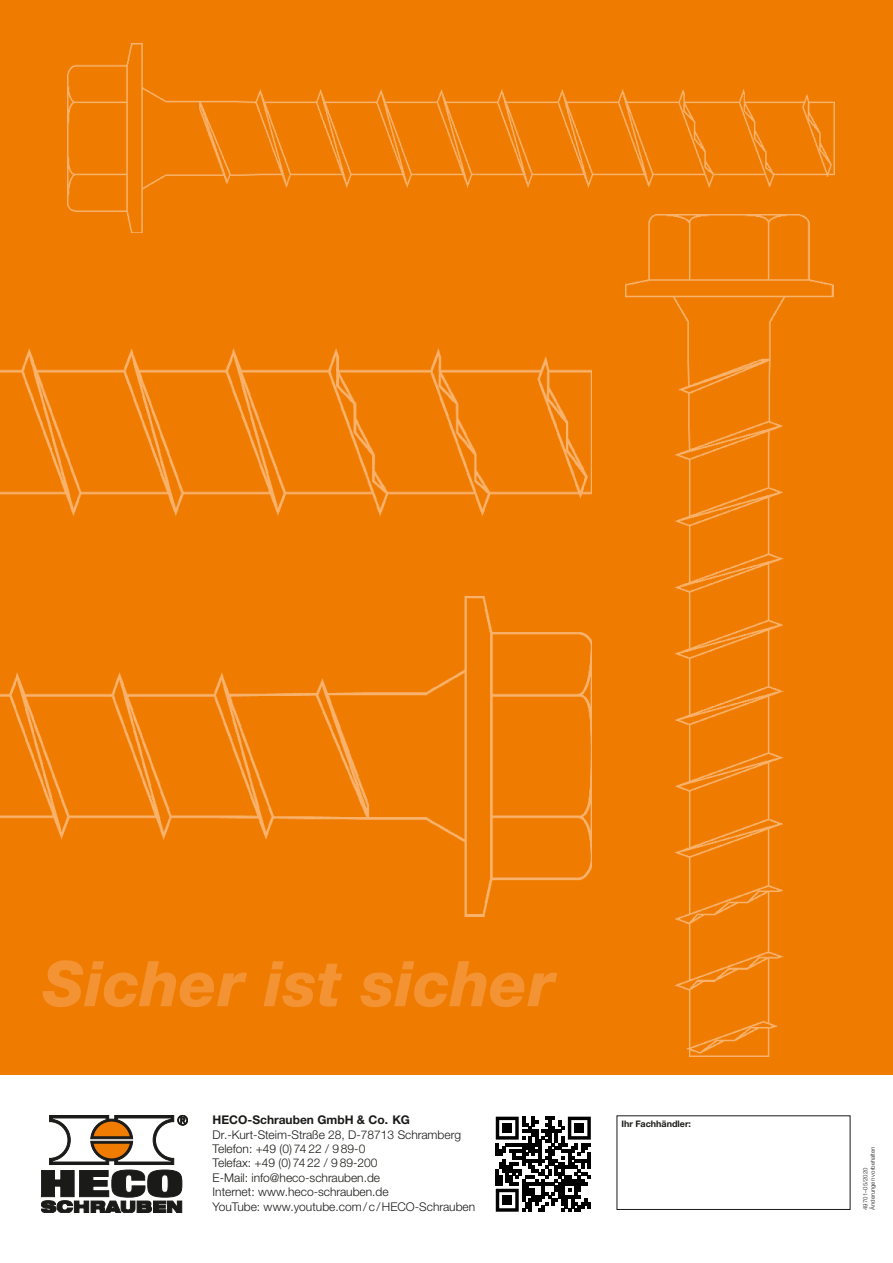
<style>
.page{position:relative;width:893px;height:1263px;background:#fff}
.page>*{position:absolute;margin:0;border:0;box-sizing:border-box;transform-origin:0 0}
.t1{font:italic 800 63px "Helvetica Neue LTW1 G";color:#f39334}
.t2{font:300 12px/14.4px "Helvetica Neue LTW1 G";color:#1a1a18}
.t3{font:700 12px "Helvetica Neue LTW1 G";color:#1a1a18}
.t4{font:700 9px "Helvetica Neue LTW1 G";color:#1a1a18}
.t5{font:300 6px/7.2px "Helvetica Neue LTW1 G";color:#1a1a18}
</style>
<div class="page">
<div style="left:0;top:0;width:893px;height:1075px;background:#ef7c00"></div>
<img style="left:68px;top:43px;width:766px;height:189px">
<img style="left:0;top:348px;width:592px;height:168px">
<img style="left:0;top:596px;width:592px;height:320px">
<div style="left:592px;top:195px;width:258px;height:872px;background:#ef7c00"></div>
<img style="left:625px;top:214px;width:208px;height:842px">
<svg style="left:41px;top:1115px;width:147px;height:98px"></svg>
<div style="left:617px;top:1115px;width:233px;height:95px;border:1px solid #1a1a18"></div>
<svg style="left:496px;top:1117px;width:95px;height:95px"></svg>
<div style="left:502px;top:1123px;width:10px;height:10px;background:#000"></div>
<div style="left:574px;top:1123px;width:10px;height:10px;background:#000"></div>
<div style="left:502px;top:1195px;width:10px;height:10px;background:#000"></div>
<h1 class="t1" style="left:43px;top:946px;width:514px">Sicher ist sicher</h1>
<p class="t3" style="left:213px;top:1112px;width:199px">HECO-Schrauben GmbH &amp; Co. KG</p>
<p class="t2" style="left:213px;top:1127px;width:264px">Dr.-Kurt-Steim-Straße 28, D-78713 Schramberg Telefon: +49 (0) 74 22 / 9 89-0<br>Telefax: +49 (0) 74 22 / 9 89-200<br>E-Mail: info@heco-schrauben.de<br>Internet: www.heco-schrauben.de<br>YouTube: www.youtube.com/c/HECO-Schrauben</p>
<p class="t4" style="left:622px;top:1118px;width:71px">Ihr Fachhändler:</p>
<p class="t5" style="left:862px;top:1210px;width:65px;rotate:-90deg">49701–05/2020<br>Änderungen vorbehalten</p>
</div>
